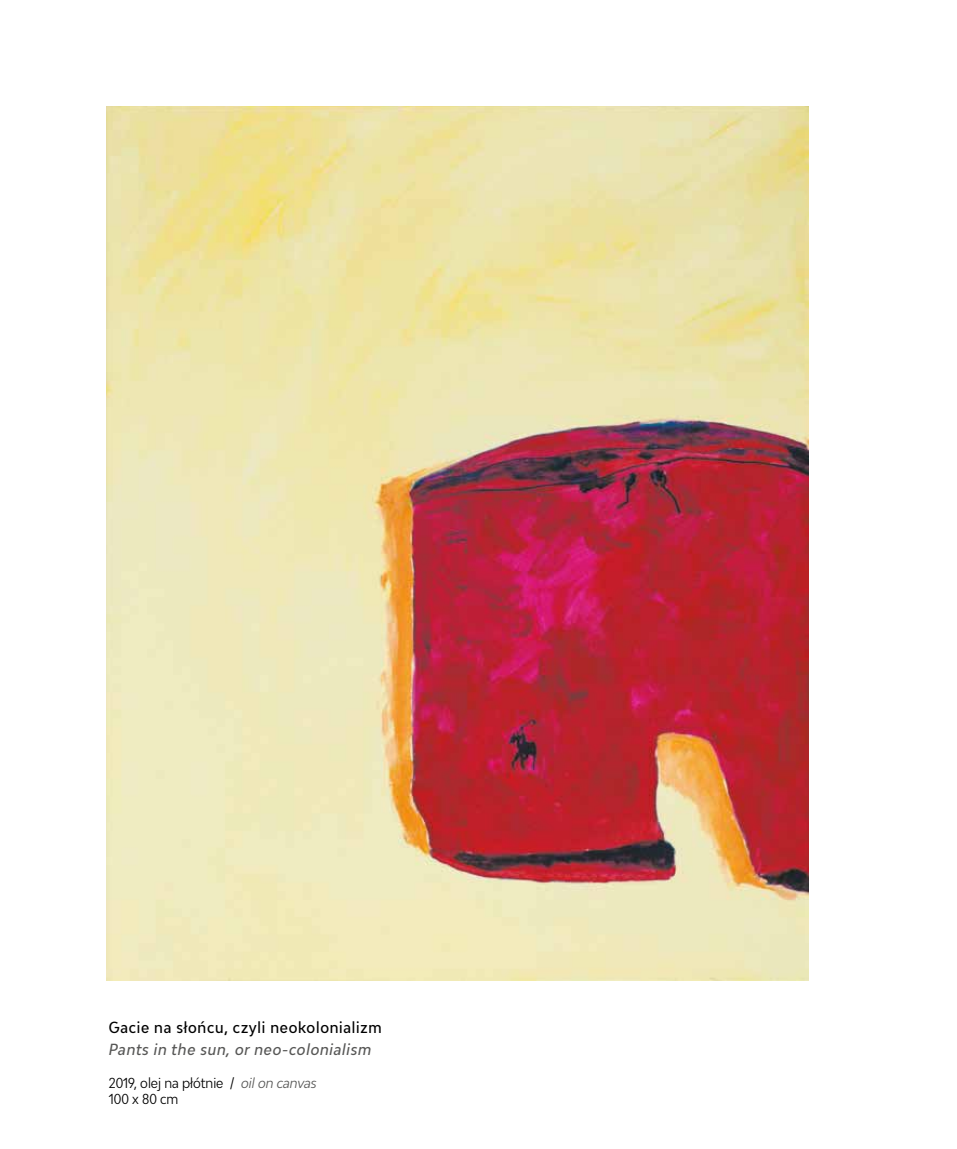
<style>
.page{position:relative;width:957px;height:1149px;background:#fff}
.page>*{position:absolute;margin:0;border:0;box-sizing:border-box;transform-origin:0 0}
.t1{font:500 condensed 15px "Bw Modelica";letter-spacing:.05em;color:#000}
.t2{font:italic 500 condensed 15px "Bw Modelica";letter-spacing:.05em;color:#575756}
.t3{font:condensed 13.5px/16.2px "Bw Modelica";color:#000}
.s1{font-style:italic;color:#575756}
</style>
<div class="page">
<img style="left:106px;top:106px;width:702px;height:874px">
<p class="t1" style="left:109px;top:1017px;width:274px">Gacie na słońcu, czyli neokolonializm</p>
<p class="t2" style="left:109px;top:1039px;width:264px">Pants in the sun, or neo-colonialism</p>
<p class="t3" style="left:109px;top:1074px;width:209px">2019, olej na płótnie / <span class="s1">oil on canvas<br></span>100 x 80 cm</p>
</div>
